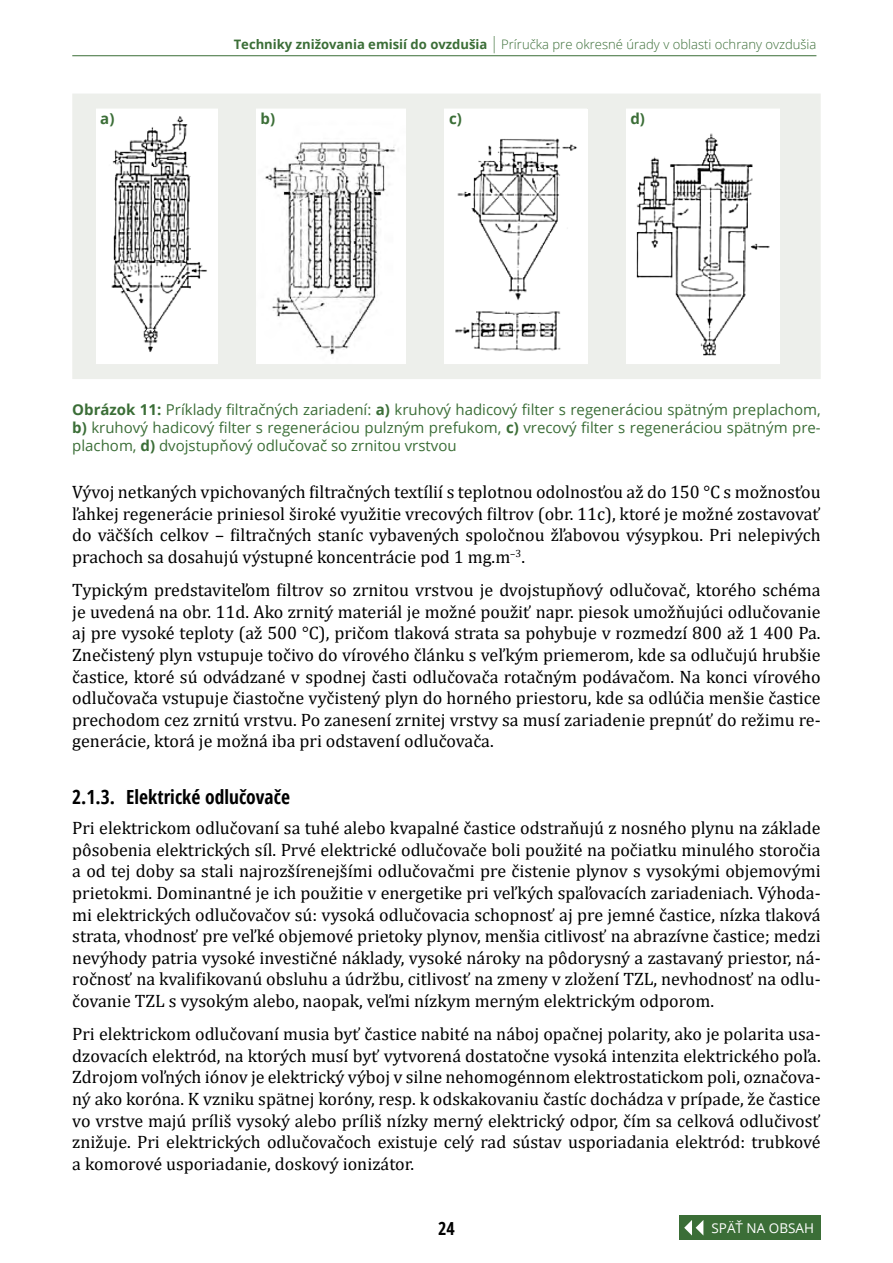
<style>
.page{position:relative;width:893px;height:1263px;background:#fff}
.page>*{position:absolute;margin:0;border:0;box-sizing:border-box;transform-origin:0 0}
.Podnadpis_2{font:700 condensed 19.5px "Open Sans";color:#000}
.odrážky{font:18px/21.6px "Cambria";color:#000;text-align:justify}
.t1{font:700 condensed 18px "Open Sans";color:#000}
.obr{font:15px/18px "Open Sans";color:#3b6e37;text-align:justify}
.t2{font:700 15px "Open Sans";color:#3b6e37}
.t3{font:13.5px "Open Sans";color:#fff}
.t4{font:300 13.05px "Open Sans";color:#3b6e37}
.s1{font-weight:700}
.s2{font-size:16.95px}
</style>
<div class="page">
<hr style="left:72px;top:55px;width:744px;height:1px;background:#3b6e37">
<div style="left:679px;top:1215px;width:142px;height:25px;background:#3b6e37"></div>
<svg style="left:684px;top:1220px;width:19px;height:15px"></svg>
<svg style="left:72px;top:94px;width:749px;height:285px"></svg>
<p class="t4" style="left:234px;top:36px;width:584px"><span class="s1">Techniky znižovania emisií do ovzdušia</span> <span class="s2">|</span> Príručka pre okresné úrady v oblasti ochrany ovzdušia</p>
<p class="t2" style="left:100px;top:108px;width:16px">a)</p>
<p class="t2" style="left:261px;top:108px;width:16px">b)</p>
<p class="t2" style="left:449px;top:108px;width:14px">c)</p>
<p class="t2" style="left:630px;top:108px;width:16px">d)</p>
<p class="obr" style="left:72px;top:400px;width:750px"><span class="s1">Obrázok 11:</span> Príklady filtračných zariadení: <span class="s1">a)</span> kruhový hadicový filter s regeneráciou spätným preplachom, <span class="s1">b)</span> kruhový hadicový filter s regeneráciou pulzným prefukom, <span class="s1">c)</span> vrecový filter s regeneráciou spätným pre&shy;plachom, <span class="s1">d)</span> dvojstupňový odlučovač so zrnitou vrstvou</p>
<p class="odrážky" style="left:72px;top:481px;width:750px">Vývoj netkaných vpichovaných filtračných textílií s teplotnou odolnosťou až do 150 °C s možnosťou ľahkej regenerácie priniesol široké využitie vrecových filtrov (obr. 11c), ktoré je možné zostavovať do väčších celkov – filtračných staníc vybavených spoločnou žľabovou výsypkou. Pri nelepivých prachoch sa dosahujú výstupné koncentrácie pod 1 mg.m<sup>–3</sup>.</p>
<p class="odrážky" style="left:72px;top:579px;width:750px">Typickým predstaviteľom filtrov so zrnitou vrstvou je dvojstupňový odlučovač, ktorého schéma je uvedená na obr. 11d. Ako zrnitý materiál je možné použiť napr. piesok umožňujúci odlučovanie aj pre vysoké teploty (až 500 °C), pričom tlaková strata sa pohybuje v rozmedzí 800 až 1 400 Pa.<br>Znečistený plyn vstupuje točivo do vírového článku s veľkým priemerom, kde sa odlučujú hrubšie častice, ktoré sú odvádzané v spodnej časti odlučovača rotačným podávačom. Na konci vírového odlučovača vstupuje čiastočne vyčistený plyn do horného priestoru, kde sa odlúčia menšie častice prechodom cez zrnitú vrstvu. Po zanesení zrnitej vrstvy sa musí zariadenie prepnúť do režimu re&shy;generácie, ktorá je možná iba pri odstavení odlučovača.</p>
<p class="Podnadpis_2" style="left:72px;top:783px;width:219px">2.1.3. Elektrické odlučovače</p>
<p class="odrážky" style="left:72px;top:817px;width:750px">Pri elektrickom odlučovaní sa tuhé alebo kvapalné častice odstraňujú z nosného plynu na základe pôsobenia elektrických síl. Prvé elektrické odlučovače boli použité na počiatku minulého storočia a od tej doby sa stali najrozšírenejšími odlučovačmi pre čistenie plynov s vysokými objemovými prietokmi. Dominantné je ich použitie v energetike pri veľkých spaľovacích zariadeniach. Výhoda&shy;mi elektrických odlučovačov sú: vysoká odlučovacia schopnosť aj pre jemné častice, nízka tlaková strata, vhodnosť pre veľké objemové prietoky plynov, menšia citlivosť na abrazívne častice; medzi nevýhody patria vysoké investičné náklady, vysoké nároky na pôdorysný a zastavaný priestor, ná&shy;ročnosť na kvalifikovanú obsluhu a údržbu, citlivosť na zmeny v zložení TZL, nevhodnosť na odlu&shy;čovanie TZL s vysokým alebo, naopak, veľmi nízkym merným elektrickým odporom.</p>
<p class="odrážky" style="left:72px;top:1023px;width:750px">Pri elektrickom odlučovaní musia byť častice nabité na náboj opačnej polarity, ako je polarita usa&shy;dzovacích elektród, na ktorých musí byť vytvorená dostatočne vysoká intenzita elektrického poľa.<br>Zdrojom voľných iónov je elektrický výboj v silne nehomogénnom elektrostatickom poli, označova&shy;ný ako koróna. K vzniku spätnej koróny, resp. k odskakovaniu častíc dochádza v prípade, že častice vo vrstve majú príliš vysoký alebo príliš nízky merný elektrický odpor, čím sa celková odlučivosť znižuje. Pri elektrických odlučovačoch existuje celý rad sústav usporiadania elektród: trubkové a komorové usporiadanie, doskový ionizátor.</p>
<p class="t1" style="left:438px;top:1216px;width:18px">24</p>
<p class="t3" style="left:711px;top:1219px;width:104px">SPÄŤ NA OBSAH</p>
</div>
